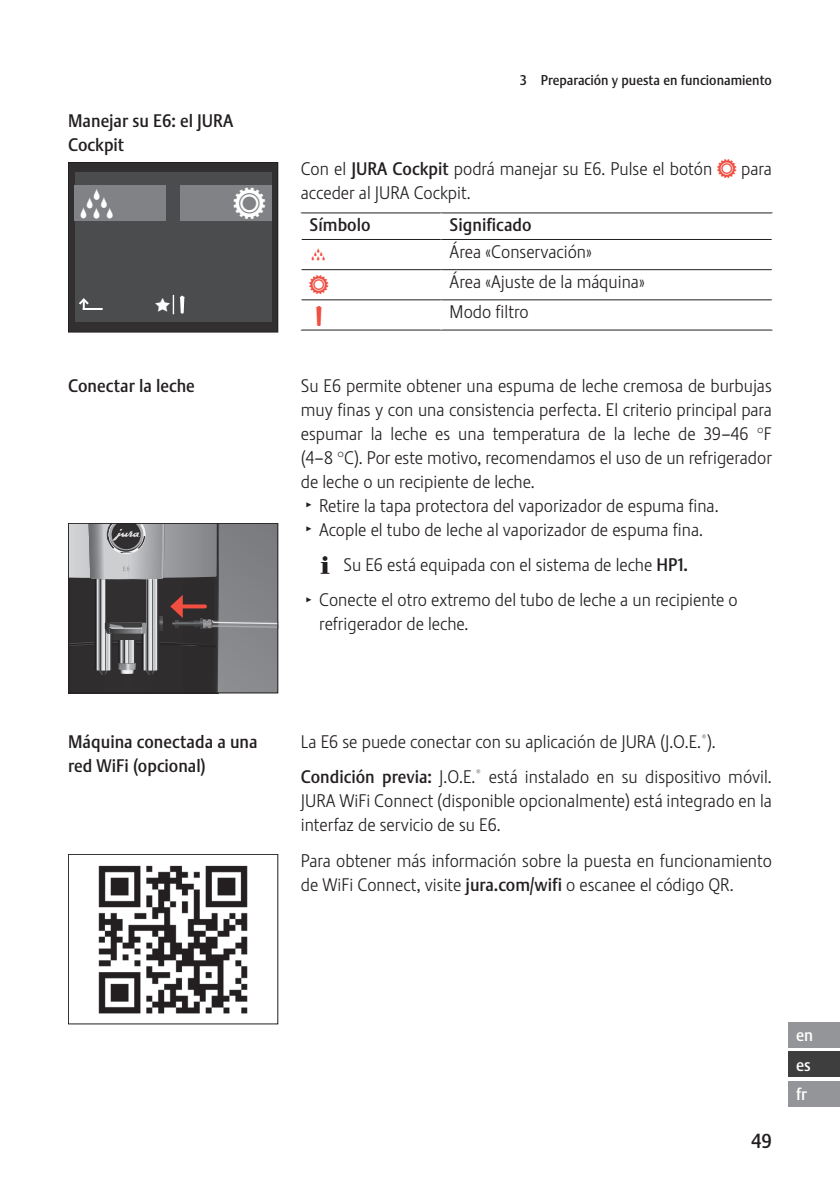
<style>
.page{position:relative;width:840px;height:1191px;background:#fff}
.page>*{position:absolute;margin:0;border:0;box-sizing:border-box;transform-origin:0 0}
.t1{font:44px "Jura Pict 2006";color:#fff}
.t2{font:30px "Jura Pict 2006";color:#fff}
.t3{font:20px "Stalemate Pro 2 J Medium";color:#231f20}
.t4{font:18px/24px "Stalemate Pro 2 J Light";color:#231f20}
.t5{font:18px/24px "Stalemate Pro 2 J Medium";color:#231f20}
.t6{font:18px "Jura Pict 2006";color:#ef4e41}
.t7{font:17px/29.6px "Stalemate Pro 2 J Medium";color:#fff}
.t8{font:14px "Stalemate Pro 2 J Medium";color:#231f20}
.s1{font-family:"Stalemate Pro 2 J Medium"}
.s2{font-family:"Jura Pict 2006";color:#ef4e41}
.s3{font-family:"Jura Pict 2006";font-size:14px}
.s4{font-family:"Jura Pict 2006"}
</style>
<div class="page">
<div style="left:788px;top:1022px;width:51px;height:25px;background:#939598"></div>
<div style="left:788px;top:1051px;width:51px;height:26px;background:#3e3e3f"></div>
<div style="left:788px;top:1081px;width:51px;height:25px;background:#939598"></div>
<hr style="left:300px;top:213px;width:141px;height:1px;background:#231f20">
<hr style="left:301px;top:239px;width:140px;height:1px;background:#231f20">
<hr style="left:441px;top:213px;width:331px;height:1px;background:#231f20">
<hr style="left:441px;top:239px;width:330px;height:1px;background:#231f20">
<hr style="left:301px;top:269px;width:140px;height:1px;background:#231f20">
<hr style="left:441px;top:269px;width:330px;height:1px;background:#231f20">
<hr style="left:301px;top:299px;width:140px;height:1px;background:#231f20">
<hr style="left:300px;top:330px;width:141px;height:1px;background:#231f20">
<hr style="left:441px;top:299px;width:330px;height:1px;background:#231f20">
<hr style="left:441px;top:330px;width:331px;height:1px;background:#231f20">
<div style="left:68px;top:162px;width:209px;height:170px;background:#312f30"></div>
<div style="left:68px;top:162px;width:210px;height:170px;border:1px solid #231f20"></div>
<div style="left:75px;top:173px;width:196px;height:149px;background:#4b4c4d"></div>
<hr style="left:83px;top:308px;width:20px;height:2px;background:#fff">
<svg style="left:79px;top:298px;width:10px;height:12px"></svg>
<div style="left:75px;top:185px;width:91px;height:36px;background:#808285"></div>
<div style="left:180px;top:185px;width:91px;height:36px;background:#808285"></div>
<svg style="left:68px;top:523px;width:210px;height:170px;background:#6b6a6c"></svg>
<img style="left:98px;top:865px;width:150px;height:149px">
<div style="left:68px;top:854px;width:210px;height:170px;border:1px solid #231f20"></div>
<svg style="left:172px;top:295px;width:13px;height:19px"></svg>
<p class="t5" style="left:68px;top:109px;width:167px">Manejar su E6: el JURA<br>Cockpit</p>
<h1 class="t1" style="left:81px;top:178px;width:33px">c</h1>
<h2 class="t2" style="left:234px;top:185px;width:33px">f</h2>
<p class="t5" style="left:68px;top:373px;width:128px">Conectar la leche</p>
<p class="t8" style="left:519px;top:72px;width:253px">3 Preparación y puesta en funcionamiento</p>
<p class="t4" style="left:300px;top:157px;width:472px">Con el <span class="s1">JURA Cockpit</span> podrá manejar su E6. Pulse el botón <span class="s2">f</span> para acceder al JURA Cockpit.</p>
<p class="t5" style="left:309px;top:213px;width:62px">Símbolo</p>
<p class="t5" style="left:449px;top:213px;width:83px">Significado</p>
<p class="t6" style="left:312px;top:244px;width:15px">c</p>
<p class="t4" style="left:449px;top:239px;width:144px">Área «Conservación»</p>
<p class="t6" style="left:309px;top:274px;width:20px">f</p>
<p class="t4" style="left:449px;top:269px;width:197px">Área «Ajuste de la máquina»</p>
<p class="t6" style="left:316px;top:304px;width:7px">$</p>
<p class="t4" style="left:449px;top:300px;width:80px">Modo filtro</p>
<p class="t4" style="left:300px;top:373px;width:472px">Su E6 permite obtener una espuma de leche cremosa de burbujas</p>
<p class="t4" style="left:300px;top:397px;width:472px">muy finas y con una consistencia perfecta. El criterio principal para</p>
<p class="t4" style="left:300px;top:421px;width:472px">espumar la leche es una temperatura de la leche de 39–46 °F</p>
<p class="t4" style="left:300px;top:445px;width:472px">(4–8 °C). Por este motivo, recomendamos el uso de un refrigerador</p>
<p class="t4" style="left:300px;top:469px;width:235px">de leche o un recipiente de leche.</p>
<p class="t4" style="left:306px;top:493px;width:413px"><span class="s3">T</span> Retire la tapa protectora del vaporizador de espuma fina.</p>
<p class="t4" style="left:306px;top:517px;width:398px"><span class="s3">T</span> Acople el tubo de leche al vaporizador de espuma fina.</p>
<p class="t4" style="left:306px;top:547px;width:432px;line-height:35.4px;text-indent:14px"><span class="s4">E</span> Su E6 está equipada con el sistema de leche <span class="s1">HP1.<br></span><span class="s3">T</span> Conecte el otro extremo del tubo de leche a un recipiente o</p>
<p class="t4" style="left:319px;top:612px;width:150px">refrigerador de leche.</p>
<p class="t5" style="left:68px;top:730px;width:191px">Máquina conectada a una red WiFi (opcional)</p>
<p class="t4" style="left:300px;top:724px;width:472px;line-height:35.4px">La E6 se puede conectar con su aplicación de JURA (J.O.E.<sup>®</sup>).<br><span class="s1">Condición previa:</span> J.O.E.<sup>®</sup> está instalado en su dispositivo móvil.</p>
<p class="t4" style="left:300px;top:789px;width:472px">JURA WiFi Connect (disponible opcionalmente) está integrado en la interfaz de servicio de su E6.</p>
<p class="t4" style="left:300px;top:848px;width:472px">Para obtener más información sobre la puesta en funcionamiento de WiFi Connect, visite <span class="s1">jura.com/wifi</span> o escanee el código QR.</p>
<p class="t3" style="left:750px;top:1129px;width:22px">49</p>
<p class="t7" style="left:795px;top:1020px;width:19px">en es fr</p>
</div>
